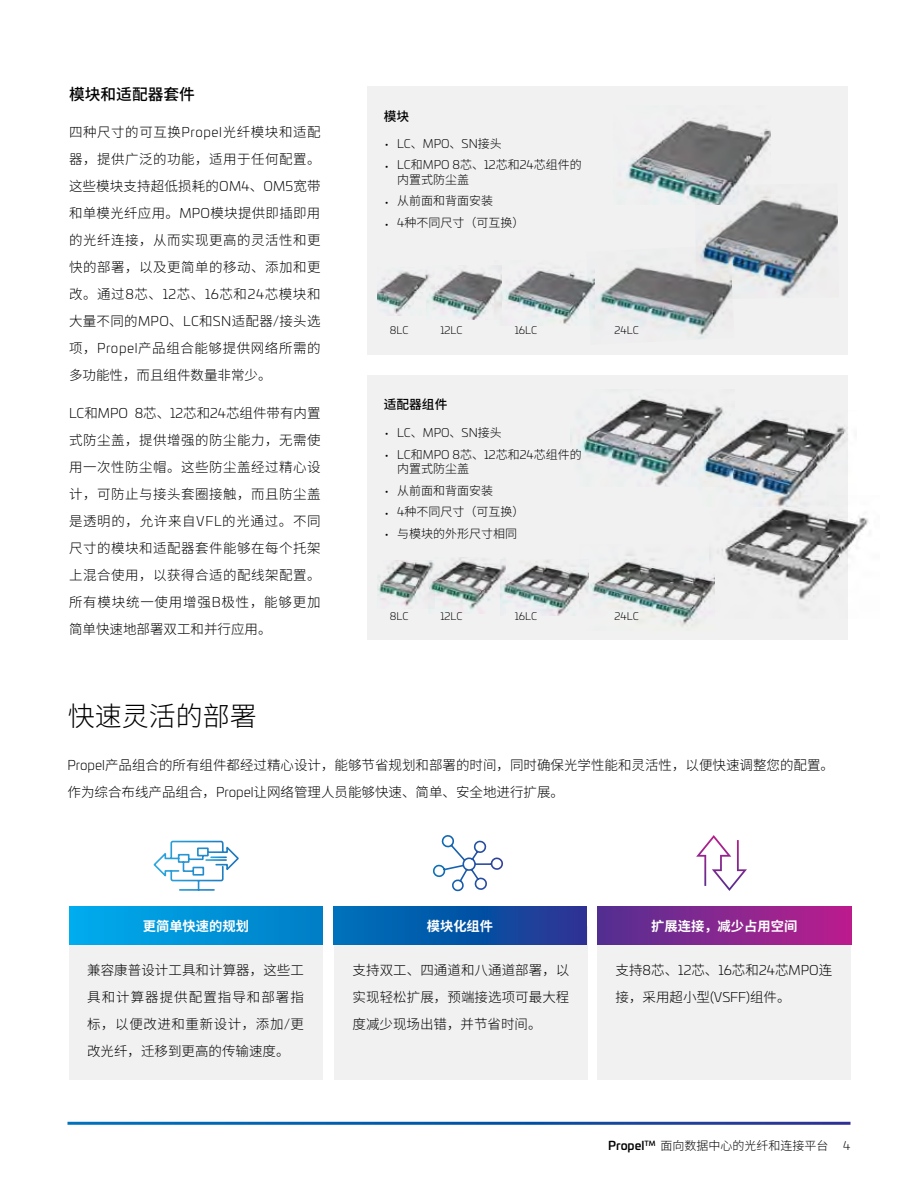
<style>
.page{position:relative;width:918px;height:1188px;background:#fff}
.page>*{position:absolute;margin:0;border:0;box-sizing:border-box;transform-origin:0 0}
.t1{font:300 27px "Univia Pro";color:#000}
.t2{font:300 27px "Noto Sans CJ Ksc";color:#000}
.t3{font:500 15.75px "Noto Sans CJ Ksc";color:#000}
.t4{font:300 13.5px/27px "Noto Sans CJ Ksc";color:#000;text-align:justify}
.t5{font:700 13.35px "Noto Sans CJ Ksc";color:#fff}
.t6{font:500 12.75px "Noto Sans CJ Ksc";color:#000}
.t7{font:300 12px "Noto Sans CJ Ksc";color:#000}
.t8{font:300 12px "Univia Pro";color:#000}
.t9{font:300 10.5px "Univia Pro";color:#000}
.s1{font-family:"Univia Pro"}
.s2{font-family:"Noto Sans CJ Ksc"}
.s3{font-family:"Univia Pro";font-weight:500}
</style>
<div class="page">
<div style="left:367px;top:375px;width:481px;height:264px;background:#f1f1f2"></div>
<div style="left:597px;top:926px;width:253px;height:154px;background:#f1f1f2"></div>
<div style="left:334px;top:926px;width:254px;height:154px;background:#f1f1f2"></div>
<div style="left:69px;top:926px;width:253px;height:154px;background:#f1f1f2"></div>
<div style="left:367px;top:86px;width:481px;height:269px;background:#f1f1f2"></div>
<img style="left:626px;top:118px;width:145px;height:84px">
<img style="left:570px;top:396px;width:153px;height:90px">
<img style="left:691px;top:410px;width:155px;height:86px">
<img style="left:695px;top:183px;width:143px;height:115px">
<img style="left:714px;top:496px;width:155px;height:104px">
<div style="left:69px;top:906px;width:254px;height:39px;background:linear-gradient(to right,#00acee,#007ec6)"></div>
<svg style="left:333px;top:906px;width:254px;height:39px;background:#0b53a6"></svg>
<div style="left:597px;top:906px;width:254px;height:39px;background:linear-gradient(to right,#543091,#bc1d8d)"></div>
<svg style="left:153px;top:840px;width:86px;height:51px"></svg>
<hr style="left:206px;top:859px;width:20px;height:2px;background:#fff">
<svg style="left:433px;top:835px;width:70px;height:57px"></svg>
<svg style="left:696px;top:835px;width:51px;height:56px"></svg>
<img style="left:377px;top:561px;width:52px;height:47px">
<img style="left:506px;top:560px;width:73px;height:56px">
<img style="left:579px;top:554px;width:135px;height:73px">
<img style="left:429px;top:557px;width:77px;height:56px">
<img style="left:377px;top:270px;width:50px;height:45px">
<img style="left:501px;top:266px;width:85px;height:59px">
<img style="left:586px;top:245px;width:149px;height:94px">
<img style="left:427px;top:266px;width:74px;height:54px">
<p class="t3" style="left:69px;top:85px;width:127px">模块和适配器套件</p>
<p class="t4" style="left:69px;top:119px;width:253px">四种尺寸的可互换<span class="s1">Propel</span>光纤模块和适配器，提供广泛的功能，适用于任何配置。这些模块支持超低损耗的<span class="s1">OM4</span>、<span class="s1">OM5</span>宽带和单模光纤应用。<span class="s1">MPO</span>模块提供即插即用的光纤连接，从而实现更高的灵活性和更快的部署，以及更简单的移动、添加和更改。通过<span class="s1">8</span>芯、<span class="s1">12</span>芯、<span class="s1">16</span>芯和<span class="s1">24</span>芯模块和大量不同的<span class="s1">MPO</span>、<span class="s1">LC</span>和<span class="s1">SN</span>适配器<span class="s1">/</span>接头选项，<span class="s1">Propel</span>产品组合能够提供网络所需的多功能性，而且组件数量非常少。</p>
<p class="t4" style="left:69px;top:400px;width:253px"><span class="s1">LC</span>和<span class="s1">MPO 8</span>芯、<span class="s1">12</span>芯和<span class="s1">24</span>芯组件带有内置式防尘盖，提供增强的防尘能力，无需使用一次性防尘帽。这些防尘盖经过精心设计，可防止与接头套圈接触，而且防尘盖是透明的，允许来自<span class="s1">VFL</span>的光通过。不同尺寸的模块和适配器套件能够在每个托架上混合使用，以获得合适的配线架配置。所有模块统一使用增强<span class="s1">B</span>极性，能够更加简单快速地部署双工和并行应用。</p>
<p class="t6" style="left:384px;top:109px;width:27px">模块</p>
<h1 class="t1" style="left:384px;top:123px;width:7px">·</h1>
<p class="t8" style="left:397px;top:135px;width:106px">LC<span class="s2">、</span>MPO<span class="s2">、</span>SN<span class="s2">接头</span></p>
<h1 class="t1" style="left:384px;top:145px;width:7px">·</h1>
<p class="t8" style="left:397px;top:156px;width:186px">LC<span class="s2">和</span>MPO 8<span class="s2">芯、</span>12<span class="s2">芯和</span>24<span class="s2">芯组件的</span></p>
<p class="t7" style="left:397px;top:172px;width:73px">内置式防尘盖</p>
<h1 class="t1" style="left:384px;top:181px;width:7px">·</h1>
<p class="t7" style="left:397px;top:194px;width:97px">从前面和背面安装</p>
<h1 class="t1" style="left:384px;top:203px;width:7px">·</h1>
<p class="t7" style="left:397px;top:216px;width:129px"><span class="s1">4</span>种不同尺寸（可互换）</p>
<p class="t9" style="left:390px;top:322px;width:20px">8LC</p>
<p class="t9" style="left:440px;top:322px;width:24px">12LC</p>
<p class="t9" style="left:515px;top:322px;width:24px">16LC</p>
<p class="t9" style="left:615px;top:322px;width:26px">24LC</p>
<p class="t6" style="left:384px;top:397px;width:65px">适配器组件</p>
<h1 class="t1" style="left:384px;top:412px;width:7px">·</h1>
<p class="t8" style="left:397px;top:424px;width:106px">LC<span class="s2">、</span>MPO<span class="s2">、</span>SN<span class="s2">接头</span></p>
<h1 class="t1" style="left:384px;top:434px;width:7px">·</h1>
<p class="t8" style="left:397px;top:446px;width:186px">LC<span class="s2">和</span>MPO 8<span class="s2">芯、</span>12<span class="s2">芯和</span>24<span class="s2">芯组件的</span></p>
<p class="t7" style="left:397px;top:462px;width:73px">内置式防尘盖</p>
<h1 class="t1" style="left:384px;top:470px;width:7px">·</h1>
<p class="t7" style="left:397px;top:483px;width:97px">从前面和背面安装</p>
<h1 class="t1" style="left:384px;top:492px;width:7px">·</h1>
<p class="t7" style="left:397px;top:505px;width:129px"><span class="s1">4</span>种不同尺寸（可互换）</p>
<h1 class="t1" style="left:384px;top:513px;width:7px">·</h1>
<p class="t7" style="left:397px;top:527px;width:121px">与模块的外形尺寸相同</p>
<p class="t9" style="left:390px;top:609px;width:20px">8LC</p>
<p class="t9" style="left:440px;top:609px;width:24px">12LC</p>
<p class="t9" style="left:515px;top:609px;width:24px">16LC</p>
<p class="t9" style="left:615px;top:609px;width:26px">24LC</p>
<h1 class="t2" style="left:68px;top:701px;width:190px">快速灵活的部署</h1>
<p class="t4" style="left:68px;top:752px;width:768px"><span class="s1">Propel</span>产品组合的所有组件都经过精心设计，能够节省规划和部署的时间，同时确保光学性能和灵活性，以便快速调整您的配置。作为综合布线产品组合，<span class="s1">Propel</span>让网络管理人员能够快速、简单、安全地进行扩展。</p>
<p class="t5" style="left:143px;top:918px;width:108px">更简单快速的规划</p>
<p class="t5" style="left:427px;top:918px;width:68px">模块化组件</p>
<p class="t5" style="left:651px;top:918px;width:148px">扩展连接，减少占用空间</p>
<p class="t4" style="left:87px;top:956px;width:218px">兼容康普设计工具和计算器，这些工具和计算器提供配置指导和部署指标，以便改进和重新设计，添加<span class="s1">/</span>更改光纤，迁移到更高的传输速度。</p>
<p class="t4" style="left:353px;top:956px;width:218px">支持双工、四通道和八通道部署，以实现轻松扩展，预端接选项可最大程度减少现场出错，并节省时间。</p>
<p class="t4" style="left:616px;top:956px;width:218px">支持<span class="s1">8</span>芯、<span class="s1">12</span>芯、<span class="s1">16</span>芯和<span class="s1">24</span>芯<span class="s1">MPO</span>连接，采用超小型<span class="s1">(VSFF)</span>组件。</p>
<p class="t7" style="left:608px;top:1139px;width:244px"><span class="s3">Propel</span><sup>TM</sup> 面向数据中心的光纤和连接平台 <span class="s1">4</span></p>
</div>
